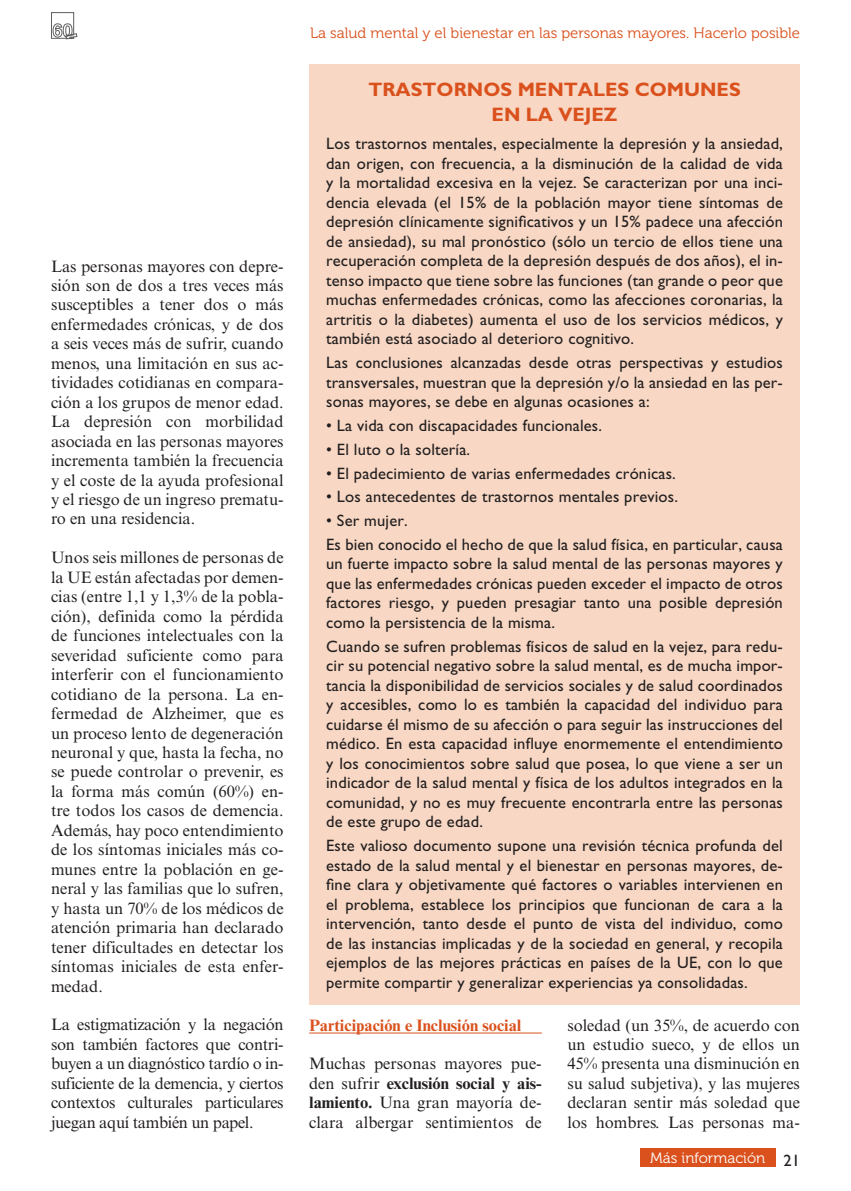
<style>
.page{position:relative;width:851px;height:1191px;background:#fff}
.page>*{position:absolute;margin:0;border:0;box-sizing:border-box;transform-origin:0 0}
.TITULO_RECUADRO{font:700 19.5px/25.5px "Gill Sans";color:#da511d;text-align:center}
.TEXTO_RECUDRO{font:16.5px/19.5px "Gill Sans";letter-spacing:.01em;color:#231f20;text-align:justify}
.TEXTO_CORRIDO_CAPITU{font:16.5px/19.5px "Times New Roman MT Std";color:#231f20;text-align:justify}
.TEXTO_CORRIDO{font:16.5px/19.5px "Times New Roman MT Std";letter-spacing:-.02em;color:#231f20;text-align:justify}
.LADILLO{font:700 16.5px "Times New Roman MT Std";color:#da511d}
.t1{font:15px "Museo 300";color:#da511d}
.t2{font:15px "Museo 300";color:#fff}
.s1{font-weight:700}
</style>
<div class="page">
<div style="left:640px;top:1148px;width:135px;height:18px;background:#da511d"></div>
<hr style="left:309px;top:1032px;width:232px;height:1px;background:#da511d">
<div style="left:309px;top:64px;width:490px;height:940px;background:#f8d8c4"></div>
<svg style="left:51px;top:12px;width:26px;height:27px"></svg>
<p class="TEXTO_CORRIDO_CAPITU" style="left:51px;top:256px;width:234px">Las personas mayores con depre&shy;sión son de dos a tres veces más susceptibles a tener dos o más enfermedades crónicas, y de dos a seis veces más de sufrir, cuando menos, una limitación en sus ac&shy;tividades cotidianas en compara&shy;ción a los grupos de menor edad.<br>La depresión con morbilidad asociada en las personas mayores incrementa también la frecuencia y el coste de la ayuda profesional y el riesgo de un ingreso prematu&shy;ro en una residencia.</p>
<p class="TEXTO_CORRIDO_CAPITU" style="left:51px;top:548px;width:234px">Unos seis millones de personas de la UE están afectadas por demen&shy;cias (entre 1,1 y 1,3% de la pobla&shy;ción), definida como la pérdida de funciones intelectuales con la severidad suficiente como para interferir con el funcionamiento cotidiano de la persona. La en&shy;fermedad de Alzheimer, que es un proceso lento de degeneración neuronal y que, hasta la fecha, no se puede controlar o prevenir, es la forma más común (60%) en&shy;tre todos los casos de demencia.<br>Además, hay poco entendimiento de los síntomas iniciales más co&shy;munes entre la población en ge&shy;neral y las familias que lo sufren, y hasta un 70% de los médicos de atención primaria han declarado tener dificultades en detectar los síntomas iniciales de esta enfer&shy;medad.</p>
<p class="TEXTO_CORRIDO" style="left:51px;top:1015px;width:234px">La estigmatización y la negación son también factores que contri&shy;buyen a un diagnóstico tardío o in&shy;suficiente de la demencia, y ciertos contextos culturales particulares juegan aquí también un papel.</p>
<p class="t1" style="left:310px;top:25px;width:491px">La salud mental y el bienestar en las personas mayores. Hacerlo posible</p>
<p class="TITULO_RECUADRO" style="left:368px;top:76px;width:374px">TRASTORNOS MENTALES COMUNES<br>EN LA VEJEZ</p>
<p class="TEXTO_RECUDRO" style="left:326px;top:134px;width:458px">Los trastornos mentales, especialmente la depresión y la ansiedad, dan origen, con frecuencia, a la disminución de la calidad de vida y la mortalidad excesiva en la vejez. Se caracterizan por una inci&shy;dencia elevada (el 15% de la población mayor tiene síntomas de depresión clínicamente significativos y un 15% padece una afección de ansiedad), su mal pronóstico (sólo un tercio de ellos tiene una recuperación completa de la depresión después de dos años), el in&shy;tenso impacto que tiene sobre las funciones (tan grande o peor que muchas enfermedades crónicas, como las afecciones coronarias, la artritis o la diabetes) aumenta el uso de los servicios médicos, y también está asociado al deterioro cognitivo.</p>
<p class="TEXTO_RECUDRO" style="left:326px;top:353px;width:458px">Las conclusiones alcanzadas desde otras perspectivas y estudios transversales, muestran que la depresión y/o la ansiedad en las per&shy;sonas mayores, se debe en algunas ocasiones a:</p>
<p class="TEXTO_RECUDRO" style="left:326px;top:415px;width:277px">• La vida con discapacidades funcionales.</p>
<p class="TEXTO_RECUDRO" style="left:326px;top:439px;width:145px">• El luto o la soltería.</p>
<p class="TEXTO_RECUDRO" style="left:326px;top:463px;width:351px">• El padecimiento de varias enfermedades crónicas.</p>
<p class="TEXTO_RECUDRO" style="left:326px;top:487px;width:353px">• Los antecedentes de trastornos mentales previos.</p>
<p class="TEXTO_RECUDRO" style="left:326px;top:511px;width:83px">• Ser mujer.</p>
<p class="TEXTO_RECUDRO" style="left:326px;top:534px;width:458px">Es bien conocido el hecho de que la salud física, en particular, causa un fuerte impacto sobre la salud mental de las personas mayores y que las enfermedades crónicas pueden exceder el impacto de otros factores riesgo, y pueden presagiar tanto una posible depresión como la persistencia de la misma.</p>
<p class="TEXTO_RECUDRO" style="left:326px;top:636px;width:458px">Cuando se sufren problemas físicos de salud en la vejez, para redu&shy;cir su potencial negativo sobre la salud mental, es de mucha impor&shy;tancia la disponibilidad de servicios sociales y de salud coordinados y accesibles, como lo es también la capacidad del individuo para cuidarse él mismo de su afección o para seguir las instrucciones del médico. En esta capacidad influye enormemente el entendimiento y los conocimientos sobre salud que posea, lo que viene a ser un indicador de la salud mental y física de los adultos integrados en la comunidad, y no es muy frecuente encontrarla entre las personas de este grupo de edad.</p>
<p class="TEXTO_RECUDRO" style="left:326px;top:835px;width:458px">Este valioso documento supone una revisión técnica profunda del estado de la salud mental y el bienestar en personas mayores, de&shy;fine clara y objetivamente qué factores o variables intervienen en el problema, establece los principios que funcionan de cara a la intervención, tanto desde el punto de vista del individuo, como de las instancias implicadas y de la sociedad en general, y recopila ejemplos de las mejores prácticas en países de la UE, con lo que permite compartir y generalizar experiencias ya consolidadas.</p>
<p class="LADILLO" style="left:309px;top:1014px;width:214px">Participación e Inclusión social</p>
<p class="TEXTO_CORRIDO_CAPITU" style="left:309px;top:1054px;width:234px">Muchas personas mayores pue&shy;den sufrir <span class="s1">exclusión social y ais&shy;lamiento.</span> Una gran mayoría de&shy;clara albergar sentimientos de</p>
<p class="TEXTO_CORRIDO_CAPITU" style="left:567px;top:1015px;width:234px">soledad (un 35%, de acuerdo con un estudio sueco, y de ellos un 45% presenta una disminución en su salud subjetiva), y las mujeres declaran sentir más soledad que los hombres. Las personas ma-</p>
<p class="t2" style="left:650px;top:1149px;width:116px">Más información</p>
<p class="TEXTO_RECUDRO" style="left:783px;top:1150px;width:18px">21</p>
</div>
